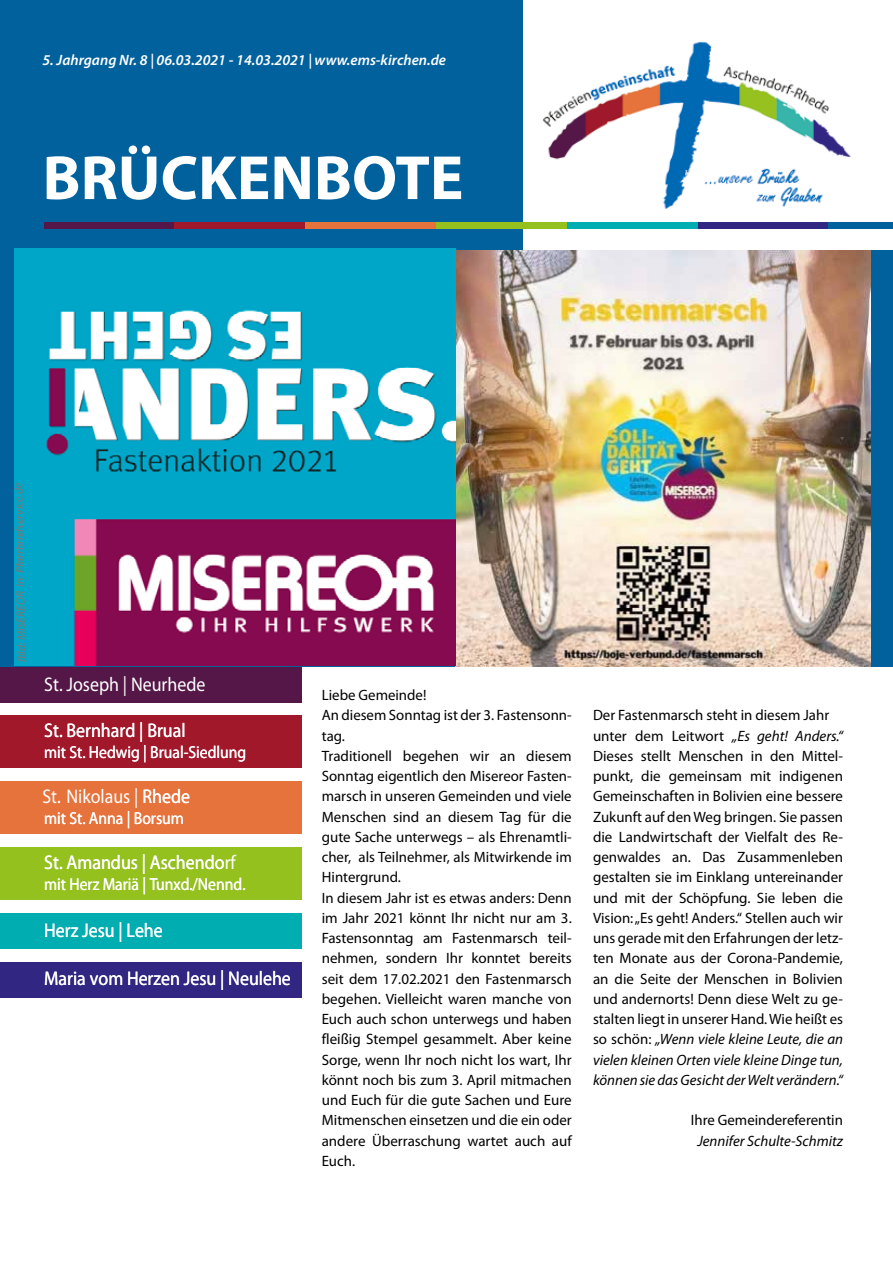
<style>
.page{position:relative;width:893px;height:1263px;background:#fff}
.page>*{position:absolute;margin:0;border:0;box-sizing:border-box;transform-origin:0 0}
.t1{font:700 63px "Myriad Pro";color:#fff}
.t2{font:19.8px "Myriad Pro";color:#fff;scale:.9 1}
.t3{font:17.4px "Myriad Pro";color:#fff;scale:.9 1}
.t4{font:15px/20.2px "Myriad Pro";color:#000}
.t5{font:italic 600 15px "Myriad Pro";color:#fff}
.t6{font:italic 15px "Myriad Pro";color:#000}
.t7{font:italic 12px "Myriad Pro";color:#777776}
.s1{font-style:italic}
</style>
<div class="page">
<div style="left:0;top:0;width:522px;height:285px;background:#00619d"></div>
<img style="left:542px;top:41px;width:309px;height:168px">
<div style="left:43px;top:222px;width:131px;height:6px;background:#541747"></div>
<div style="left:697px;top:222px;width:131px;height:6px;background:#312783"></div>
<div style="left:567px;top:222px;width:130px;height:6px;background:#00adb1"></div>
<div style="left:436px;top:222px;width:131px;height:6px;background:#95c11f"></div>
<div style="left:305px;top:222px;width:131px;height:6px;background:#e6723c"></div>
<div style="left:174px;top:222px;width:131px;height:6px;background:#a1182b"></div>
<div style="left:828px;top:222px;width:65px;height:6px;background:#00619d"></div>
<div style="left:0;top:251px;width:893px;height:416px;background:#00619d"></div>
<img style="left:455px;top:251px;width:415px;height:416px">
<div style="left:0;top:962px;width:302px;height:35px;background:#312783"></div>
<div style="left:0;top:913px;width:302px;height:35px;background:#00adb1"></div>
<div style="left:0;top:847px;width:302px;height:53px;background:#95c11f"></div>
<div style="left:0;top:715px;width:302px;height:53px;background:#a1182b"></div>
<div style="left:0;top:781px;width:302px;height:53px;background:#e6723c"></div>
<div style="left:0;top:668px;width:302px;height:35px;background:#541747"></div>
<img style="left:15px;top:249px;width:440px;height:416px">
<p class="t5" style="left:43px;top:51px;width:405px">5. Jahrgang Nr. 8 | 06.03.2021 - 14.03.2021 | www.ems-kirchen.de</p>
<h1 class="t1" style="left:43px;top:137px;width:422px">BRÜCKENBOTE</h1>
<p class="t7" style="left:14px;top:663px;width:182px;rotate:-91deg">Bild: MISEREOR In: Pfarrbriefservice.de</p>
<h2 class="t2" style="left:44px;top:672px;width:181px">St. Joseph | Neurhede</h2>
<h2 class="t2" style="left:44px;top:718px;width:159px">St. Bernhard | Brual</h2>
<p class="t3" style="left:44px;top:741px;width:226px">mit St. Hedwig | Brual-Siedlung</p>
<h2 class="t2" style="left:42px;top:784px;width:159px">St. Bernhard | Brual</h2>
<h2 class="t2" style="left:66px;top:784px;width:139px">Nikolaus | Rhede</h2>
<p class="t3" style="left:44px;top:807px;width:157px">mit St. Anna | Borsum</p>
<h2 class="t2" style="left:44px;top:850px;width:214px">St. Amandus | Aschendorf</h2>
<p class="t3" style="left:44px;top:873px;width:225px">mit Herz Mariä | Tunxd./Nennd.</p>
<h2 class="t2" style="left:44px;top:918px;width:133px">Herz Jesu | Lehe</h2>
<h2 class="t2" style="left:44px;top:966px;width:276px">Maria vom Herzen Jesu | Neulehe</h2>
<p class="t4" style="left:322px;top:685px;width:251px">Liebe Gemeinde!<br>An diesem Sonntag ist der 3. Fastensonn&shy;tag.<br>Traditionell begehen wir an diesem Sonntag eigentlich den Misereor Fasten&shy;marsch in unseren Gemeinden und viele Menschen sind an diesem Tag für die gute Sache unterwegs – als Ehrenamtli&shy;cher, als Teilnehmer, als Mitwirkende im Hintergrund.<br>In diesem Jahr ist es etwas anders: Denn im Jahr 2021 könnt Ihr nicht nur am 3.<br>Fastensonntag am Fastenmarsch teil&shy;nehmen, sondern Ihr konntet bereits seit dem 17.02.2021 den Fastenmarsch begehen. Vielleicht waren manche von Euch auch schon unterwegs und haben fleißig Stempel gesammelt. Aber keine Sorge, wenn Ihr noch nicht los wart, Ihr könnt noch bis zum 3. April mitmachen und Euch für die gute Sachen und Eure Mitmenschen einsetzen und die ein oder andere Überraschung wartet auch auf Euch.</p>
<p class="t4" style="left:593px;top:705px;width:252px">Der Fastenmarsch steht in diesem Jahr unter dem Leitwort <span class="s1">„Es geht! Anders.“ </span>Dieses stellt Menschen in den Mittel&shy;punkt, die gemeinsam mit indigenen Gemeinschaften in Bolivien eine bessere Zukunft auf den Weg bringen. Sie passen die Landwirtschaft der Vielfalt des Re&shy;genwaldes an. Das Zusammenleben gestalten sie im Einklang untereinander und mit der Schöpfung. Sie leben die Vision: „Es geht! Anders.“ Stellen auch wir uns gerade mit den Erfahrungen der letz&shy;ten Monate aus der Corona-Pandemie, an die Seite der Menschen in Bolivien und andernorts! Denn diese Welt zu ge&shy;stalten liegt in unserer Hand. Wie heißt es so schön: <span class="s1">„Wenn viele kleine Leute, die an vielen kleinen Orten viele kleine Dinge tun, können sie das Gesicht der Welt verändern.“</span></p>
<p class="t4" style="left:691px;top:1110px;width:154px">Ihre Gemeindereferentin</p>
<p class="t6" style="left:697px;top:1131px;width:147px">Jennifer Schulte-Schmitz</p>
</div>
